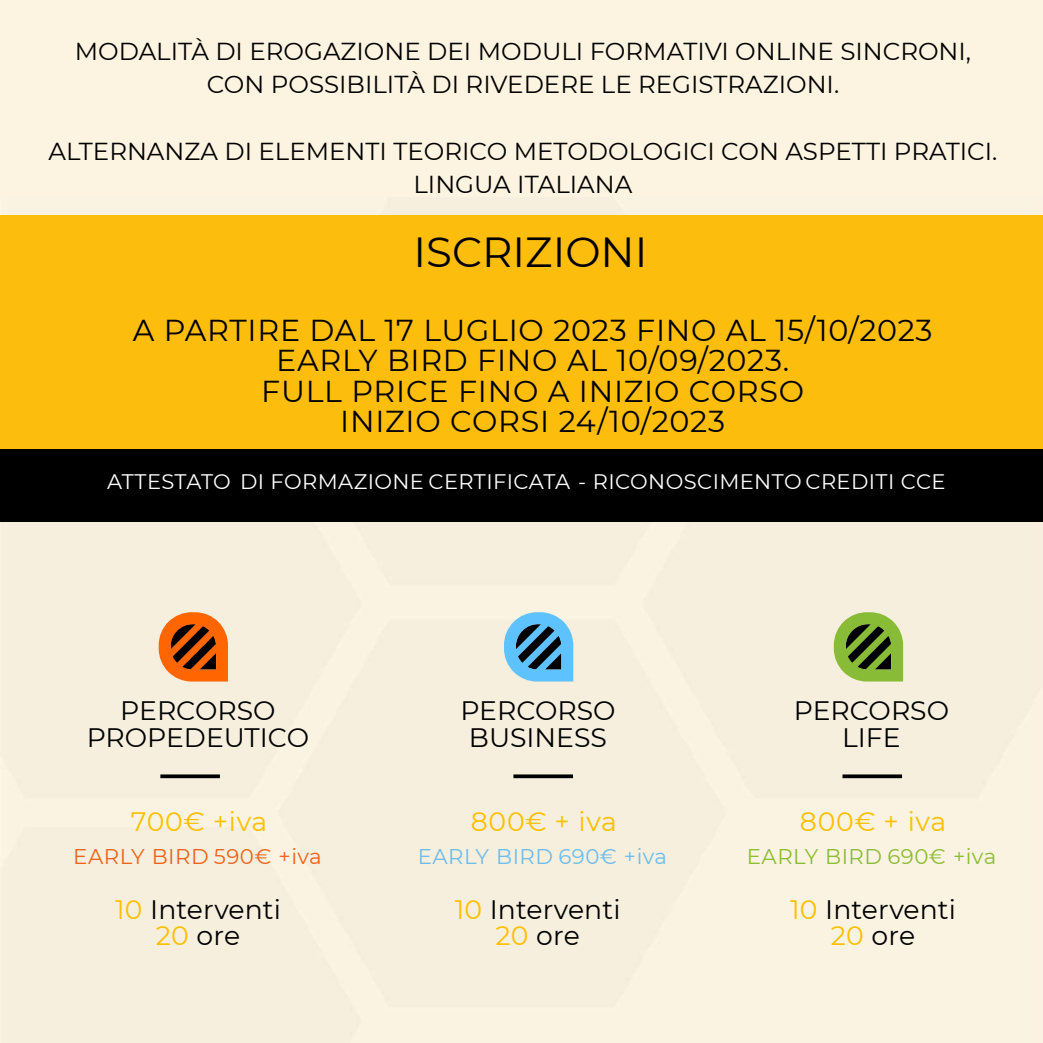
<style>
.page{position:relative;width:1043px;height:1043px;background:#fff}
.page>*{position:absolute;margin:0;border:0;box-sizing:border-box;transform-origin:0 0}
.t1{font:42px "Montserrat";color:#000}
.t2{font:30.1px/30.1px "Montserrat";letter-spacing:.025em;color:#000;text-align:center}
.t3{font:26.6px/26.6px "Montserrat";color:#000;text-align:center}
.t4{font:26.6px "Montserrat";letter-spacing:.03em;color:#ffbf00}
.t5{font:24.5px/33.2px "Montserrat";color:#000;text-align:center}
.t6{font:21.35px "Montserrat";letter-spacing:.02em;color:#6ebdea}
.t7{font:21.35px "Montserrat";letter-spacing:.025em;color:#ec641b}
.t8{font:21.35px "Montserrat";letter-spacing:.02em;color:#8bbd35}
.t9{font:21px "Montserrat";letter-spacing:.02em;color:#fff}
.s1{color:#ffbf00}
</style>
<div class="page">
<div style="left:1px;top:0;width:1041px;height:1042px;background:#fcf3e0"></div>
<svg style="left:515px;top:774px;width:56px;height:4px"></svg>
<svg style="left:504px;top:612px;width:69px;height:69px;background:#61a1c6"></svg>
<svg style="left:162px;top:774px;width:56px;height:4px"></svg>
<svg style="left:844px;top:774px;width:56px;height:4px"></svg>
<svg style="left:159px;top:612px;width:69px;height:69px;background:#c96420"></svg>
<svg style="left:833px;top:612px;width:70px;height:69px;background:#7e9e45"></svg>
<div style="left:0;top:216px;width:1042px;height:235px;background:#fcbd0c"></div>
<div style="left:0;top:449px;width:1042px;height:72px;background:#000"></div>
<p class="t5" style="left:75px;top:35px;width:897px">MODALITÀ DI EROGAZIONE DEI MODULI FORMATIVI ONLINE SINCRONI,<br>CON POSSIBILITÀ DI RIVEDERE LE REGISTRAZIONI.</p>
<p class="t5" style="left:48px;top:134px;width:950px">ALTERNANZA DI ELEMENTI TEORICO METODOLOGICI CON ASPETTI PRATICI.<br>LINGUA ITALIANA</p>
<h1 class="t1" style="left:413px;top:226px;width:235px">ISCRIZIONI</h1>
<p class="t2" style="left:133px;top:315px;width:801px">A PARTIRE DAL 17 LUGLIO 2023 FINO AL 15/10/2023<br>EARLY BIRD FINO AL 10/09/2023.<br>FULL PRICE FINO A INIZIO CORSO<br>INIZIO CORSI 24/10/2023</p>
<p class="t9" style="left:107px;top:468px;width:839px">ATTESTATO DI FORMAZIONE CERTIFICATA - RICONOSCIMENTO CREDITI CCE</p>
<p class="t3" style="left:87px;top:697px;width:224px">PERCORSO<br>PROPEDEUTICO</p>
<p class="t4" style="left:131px;top:805px;width:138px">700€ +iva</p>
<p class="t7" style="left:73px;top:843px;width:250px">EARLY BIRD 590€ +iva</p>
<p class="t3" style="left:460px;top:697px;width:157px">PERCORSO<br>BUSINESS</p>
<p class="t4" style="left:471px;top:805px;width:148px">800€ + iva</p>
<p class="t6" style="left:418px;top:843px;width:251px">EARLY BIRD 690€ +iva</p>
<p class="t3" style="left:115px;top:895px;width:167px"><span class="s1">10</span> Interventi<br><span class="s1">20</span> ore</p>
<p class="t3" style="left:454px;top:895px;width:167px"><span class="s1">10</span> Interventi<br><span class="s1">20</span> ore</p>
<p class="t3" style="left:793px;top:697px;width:157px">PERCORSO<br>LIFE</p>
<p class="t4" style="left:800px;top:805px;width:148px">800€ + iva</p>
<p class="t8" style="left:746px;top:843px;width:251px">EARLY BIRD 690€ +iva</p>
<p class="t3" style="left:790px;top:895px;width:167px"><span class="s1">10</span> Interventi<br><span class="s1">20</span> ore</p>
</div>
